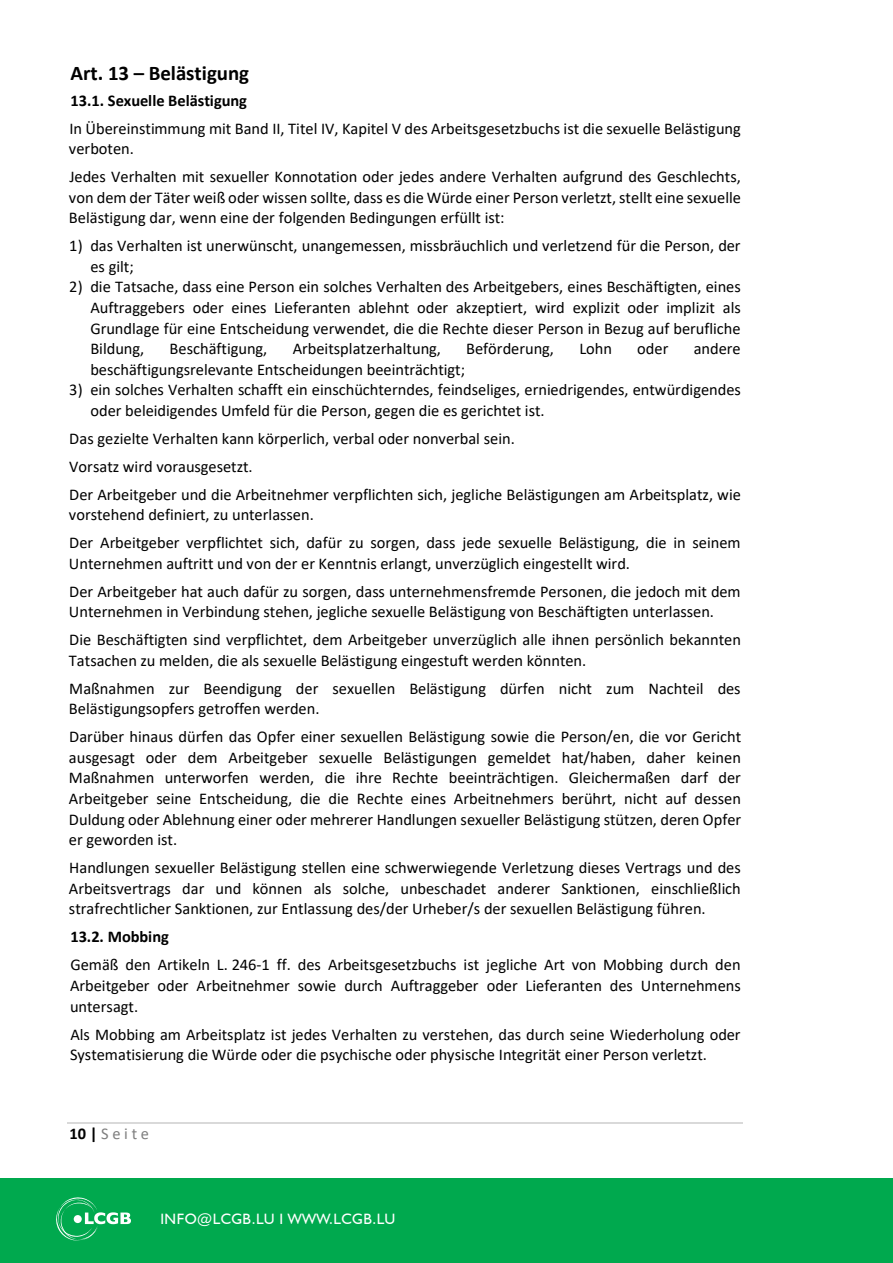
<style>
.page{position:relative;width:893px;height:1263px;background:#fff}
.page>*{position:absolute;margin:0;border:0;box-sizing:border-box;transform-origin:0 0}
.t1{font:700 20.85px "Calibri";color:#000}
.t2{font:16.35px/20.5px "Calibri";color:#000}
.t3{font:16.35px "Calibri";color:#7f7f7f}
.t4{font:15px "Humanist 521 BT";letter-spacing:.03em;color:#fff}
.s1{font-weight:700}
.s2{font-weight:700;color:#000}
</style>
<div class="page">
<div style="left:0;top:1178px;width:893px;height:85px;background:#00a94e"></div>
<svg style="left:56px;top:1197px;width:75px;height:44px"></svg>
<hr style="left:67px;top:1122px;width:676px;height:1px;background:#d9d9d9">
<p class="t1" style="left:70px;top:58px;width:180px">Art. 13 – Belästigung</p>
<p class="t2" style="left:69px;top:86px;width:673px;line-height:28px"><span class="s1">13.1. Sexuelle Belästigung<br></span>In Übereinstimmung mit Band II, Titel IV, Kapitel V des Arbeitsgesetzbuchs ist die sexuelle Belästigung</p>
<p class="t2" style="left:69px;top:134px;width:673px;line-height:28px">verboten.<br>Jedes Verhalten mit sexueller Konnotation oder jedes andere Verhalten aufgrund des Geschlechts,</p>
<p class="t2" style="left:69px;top:187px;width:673px">von dem der Täter weiß oder wissen sollte, dass es die Würde einer Person verletzt, stellt eine sexuelle<br>Belästigung dar, wenn eine der folgenden Bedingungen erfüllt ist:</p>
<p class="t2" style="left:90px;top:235px;width:652px;text-indent:-21px">1) das Verhalten ist unerwünscht, unangemessen, missbräuchlich und verletzend für die Person, der es gilt;</p>
<p class="t2" style="left:90px;top:276px;width:652px;text-align:justify;text-indent:-21px">2) die Tatsache, dass eine Person ein solches Verhalten des Arbeitgebers, eines Beschäftigten, eines Auftraggebers oder eines Lieferanten ablehnt oder akzeptiert, wird explizit oder implizit als Grundlage für eine Entscheidung verwendet, die die Rechte dieser Person in Bezug auf berufliche Bildung,</p>
<p class="t2" style="left:170px;top:338px;width:99px">Beschäftigung,</p>
<p class="t2" style="left:293px;top:338px;width:150px">Arbeitsplatzerhaltung,</p>
<p class="t2" style="left:466px;top:338px;width:89px">Beförderung,</p>
<p class="t2" style="left:579px;top:338px;width:34px">Lohn</p>
<p class="t2" style="left:637px;top:338px;width:33px">oder</p>
<p class="t2" style="left:694px;top:338px;width:49px">andere</p>
<p class="t2" style="left:90px;top:358px;width:376px">beschäftigungsrelevante Entscheidungen beeinträchtigt;</p>
<p class="t2" style="left:90px;top:379px;width:652px;text-indent:-21px">3) ein solches Verhalten schafft ein einschüchterndes, feindseliges, erniedrigendes, entwürdigendes oder beleidigendes Umfeld für die Person, gegen die es gerichtet ist.</p>
<p class="t2" style="left:69px;top:424px;width:673px;line-height:28px">Das gezielte Verhalten kann körperlich, verbal oder nonverbal sein.<br>Vorsatz wird vorausgesetzt.<br>Der Arbeitgeber und die Arbeitnehmer verpflichten sich, jegliche Belästigungen am Arbeitsplatz, wie</p>
<p class="t2" style="left:69px;top:500px;width:673px;line-height:28px">vorstehend definiert, zu unterlassen.<br>Der Arbeitgeber verpflichtet sich, dafür zu sorgen, dass jede sexuelle Belästigung, die in seinem</p>
<p class="t2" style="left:69px;top:549px;width:673px;line-height:28px">Unternehmen auftritt und von der er Kenntnis erlangt, unverzüglich eingestellt wird.<br>Der Arbeitgeber hat auch dafür zu sorgen, dass unternehmensfremde Personen, die jedoch mit dem</p>
<p class="t2" style="left:69px;top:597px;width:674px;line-height:28px">Unternehmen in Verbindung stehen, jegliche sexuelle Belästigung von Beschäftigten unterlassen.<br>Die Beschäftigten sind verpflichtet, dem Arbeitgeber unverzüglich alle ihnen persönlich bekannten</p>
<p class="t2" style="left:69px;top:646px;width:673px;line-height:28px">Tatsachen zu melden, die als sexuelle Belästigung eingestuft werden könnten.<br>Maßnahmen zur Beendigung der sexuellen Belästigung dürfen nicht zum Nachteil des</p>
<p class="t2" style="left:69px;top:694px;width:674px;line-height:28px">Belästigungsopfers getroffen werden.<br>Darüber hinaus dürfen das Opfer einer sexuellen Belästigung sowie die Person/en, die vor Gericht</p>
<p class="t2" style="left:69px;top:747px;width:674px;text-align:justify">ausgesagt oder dem Arbeitgeber sexuelle Belästigungen gemeldet hat/haben, daher keinen Maßnahmen unterworfen werden, die ihre Rechte beeinträchtigen. Gleichermaßen darf der Arbeitgeber seine Entscheidung, die die Rechte eines Arbeitnehmers berührt, nicht auf dessen Duldung oder Ablehnung einer oder mehrerer Handlungen sexueller Belästigung stützen, deren Opfer er geworden ist.</p>
<p class="t2" style="left:69px;top:857px;width:673px;text-align:justify">Handlungen sexueller Belästigung stellen eine schwerwiegende Verletzung dieses Vertrags und des Arbeitsvertrags dar und können als solche, unbeschadet anderer Sanktionen, einschließlich strafrechtlicher Sanktionen, zur Entlassung des/der Urheber/s der sexuellen Belästigung führen.</p>
<p class="t2" style="left:70px;top:922px;width:672px;line-height:28px"><span class="s1">13.2. Mobbing<br></span>Gemäß den Artikeln L. 246-1 ff. des Arbeitsgesetzbuchs ist jegliche Art von Mobbing durch den</p>
<p class="t2" style="left:70px;top:975px;width:672px">Arbeitgeber oder Arbeitnehmer sowie durch Auftraggeber oder Lieferanten des Unternehmens untersagt.</p>
<p class="t2" style="left:70px;top:1023px;width:672px">Als Mobbing am Arbeitsplatz ist jedes Verhalten zu verstehen, das durch seine Wiederholung oder<br>Systematisierung die Würde oder die psychische oder physische Integrität einer Person verletzt.</p>
<p class="t3" style="left:69px;top:1122px;width:81px"><span class="s2">10|</span> S e i t e</p>
<p class="t4" style="left:160px;top:1209px;width:236px">INFO@LCGB.LU I WWW.LCGB.LU</p>
</div>
